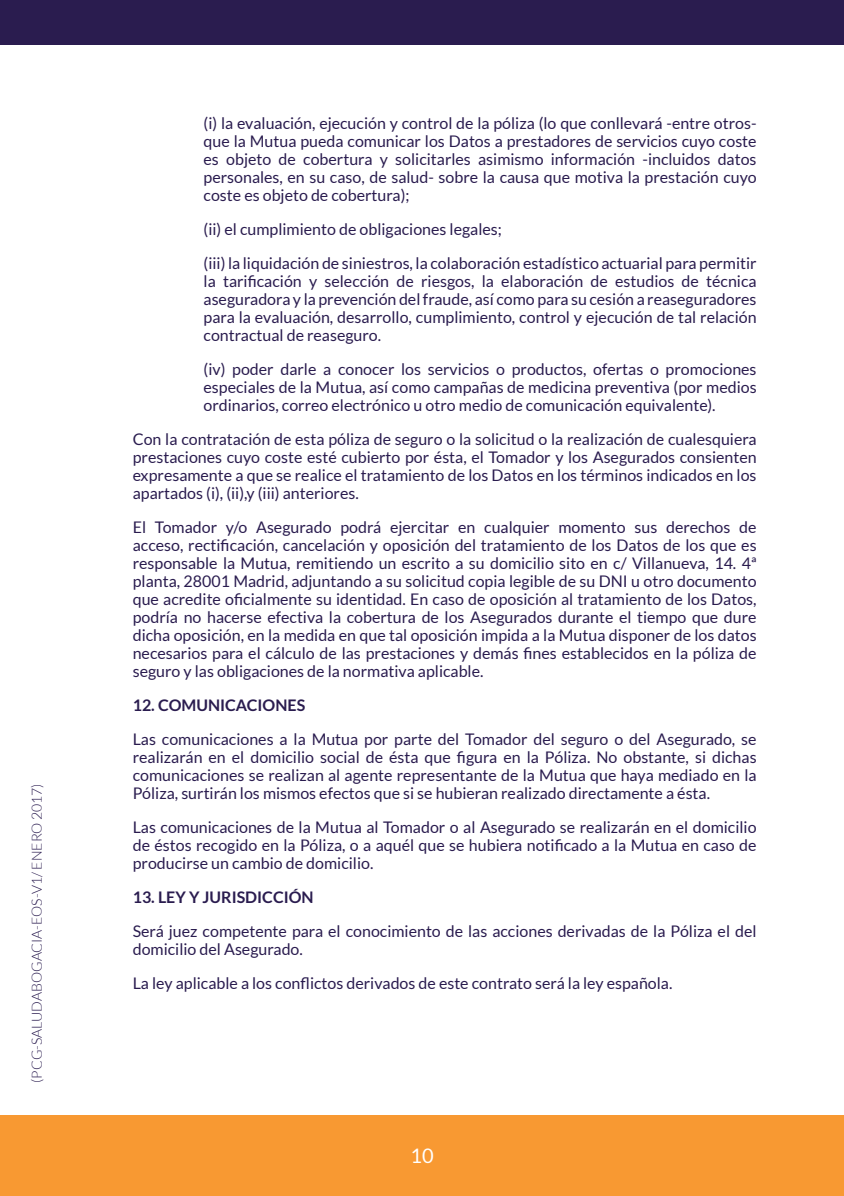
<style>
.page{position:relative;width:844px;height:1196px;background:#fff}
.page>*{position:absolute;margin:0;border:0;box-sizing:border-box;transform-origin:0 0}
.t1{font:20px "Lato";color:#fff}
.t2{font:16px/18px "Lato";color:#2a1c4f;text-align:justify}
.t3{font:700 16px "Lato";color:#2a1c4f}
.t4{font:300 14px "Lato";color:#2a1c4f}
</style>
<div class="page">
<div style="left:0;top:1115px;width:844px;height:80px;background:#f89932"></div>
<div style="left:0;top:0;width:844px;height:45px;background:#2a1c4f"></div>
<p class="t4" style="left:29px;top:1082px;width:301px;rotate:-90deg">(PCG-SALUDABOGACIA-EOS-V1/ ENERO 2017)</p>
<p class="t2" style="left:204px;top:114px;width:554px">(i) la evaluación, ejecución y control de la póliza (lo que conllevará -entre otros&shy;que la Mutua pueda comunicar los Datos a prestadores de servicios cuyo coste es objeto de cobertura y solicitarles asimismo información -incluidos datos personales, en su caso, de salud- sobre la causa que motiva la prestación cuyo coste es objeto de cobertura);</p>
<p class="t2" style="left:204px;top:212px;width:554px;line-height:34px">(ii) el cumplimiento de obligaciones legales;<br>(iii) la liquidación de siniestros, la colaboración estadístico actuarial para permitir</p>
<p class="t2" style="left:204px;top:272px;width:554px">la tarificación y selección de riesgos, la elaboración de estudios de técnica aseguradora y la prevención del fraude, así como para su cesión a reaseguradores para la evaluación, desarrollo, cumplimiento, control y ejecución de tal relación contractual de reaseguro.</p>
<p class="t2" style="left:204px;top:360px;width:554px">(iv) poder darle a conocer los servicios o productos, ofertas o promociones especiales de la Mutua, así como campañas de medicina preventiva (por medios ordinarios, correo electrónico u otro medio de comunicación equivalente).</p>
<p class="t2" style="left:133px;top:430px;width:625px">Con la contratación de esta póliza de seguro o la solicitud o la realización de cualesquiera prestaciones cuyo coste esté cubierto por ésta, el Tomador y los Asegurados consienten expresamente a que se realice el tratamiento de los Datos en los términos indicados en los apartados (i), (ii),y (iii) anteriores.</p>
<p class="t2" style="left:133px;top:518px;width:625px">El Tomador y/o Asegurado podrá ejercitar en cualquier momento sus derechos de acceso, rectificación, cancelación y oposición del tratamiento de los Datos de los que es responsable la Mutua, remitiendo un escrito a su domicilio sito en c/ Villanueva, 14. 4ª planta, 28001 Madrid, adjuntando a su solicitud copia legible de su DNI u otro documento que acredite oficialmente su identidad. En caso de oposición al tratamiento de los Datos, podría no hacerse efectiva la cobertura de los Asegurados durante el tiempo que dure dicha oposición, en la medida en que tal oposición impida a la Mutua disponer de los datos necesarios para el cálculo de las prestaciones y demás fines establecidos en la póliza de seguro y las obligaciones de la normativa aplicable.</p>
<p class="t3" style="left:133px;top:696px;width:174px">12. COMUNICACIONES</p>
<p class="t2" style="left:133px;top:730px;width:625px">Las comunicaciones a la Mutua por parte del Tomador del seguro o del Asegurado, se realizarán en el domicilio social de ésta que figura en la Póliza. No obstante, si dichas comunicaciones se realizan al agente representante de la Mutua que haya mediado en la Póliza, surtirán los mismos efectos que si se hubieran realizado directamente a ésta.</p>
<p class="t2" style="left:133px;top:818px;width:625px">Las comunicaciones de la Mutua al Tomador o al Asegurado se realizarán en el domicilio de éstos recogido en la Póliza, o a aquél que se hubiera notificado a la Mutua en caso de producirse un cambio de domicilio.</p>
<p class="t3" style="left:133px;top:888px;width:182px">13. LEY Y JURISDICCIÓN</p>
<p class="t2" style="left:133px;top:922px;width:625px">Será juez competente para el conocimiento de las acciones derivadas de la Póliza el del domicilio del Asegurado.</p>
<p class="t2" style="left:133px;top:974px;width:541px">La ley aplicable a los conflictos derivados de este contrato será la ley española.</p>
<p class="t1" style="left:410px;top:1144px;width:25px">10</p>
</div>
